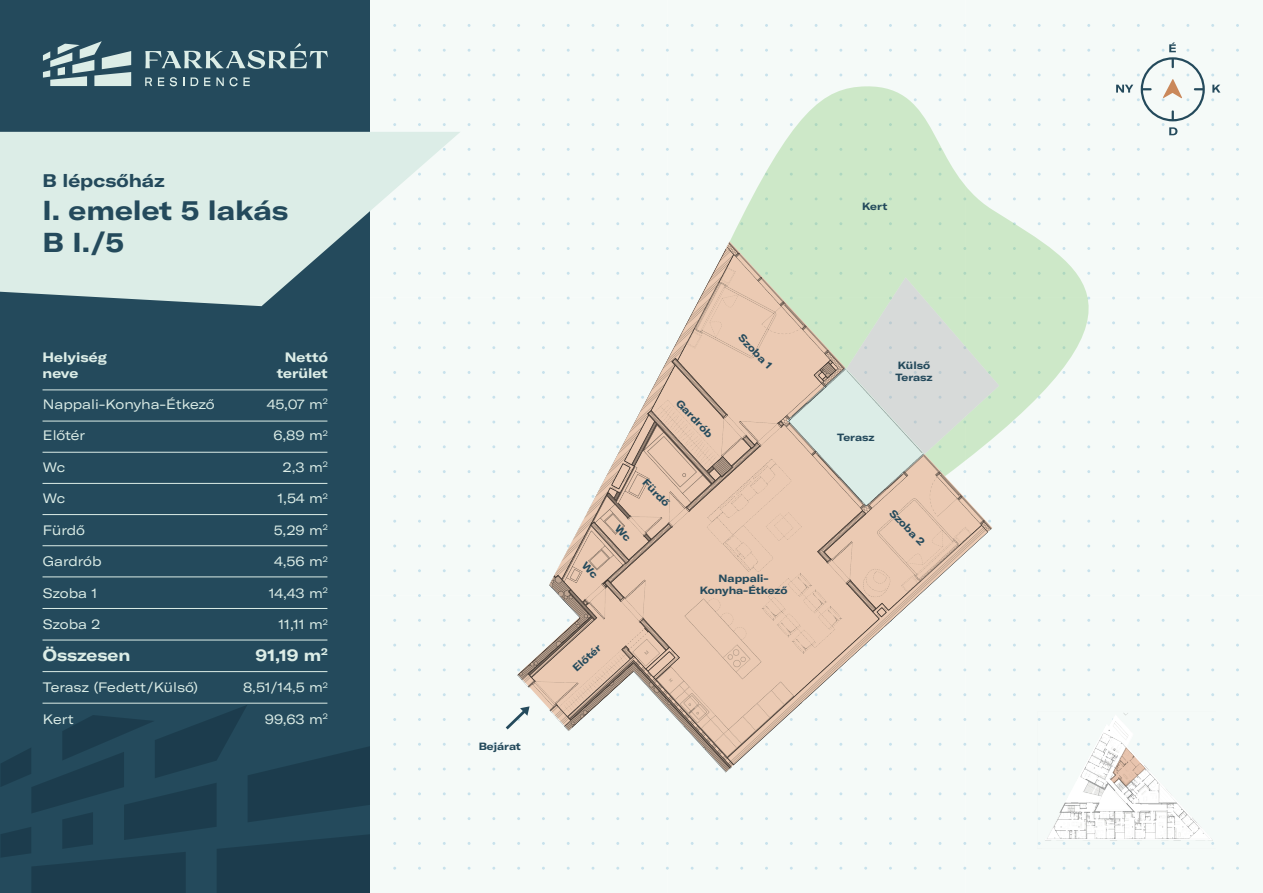
<style>
.page{position:relative;width:1263px;height:893px;background:#fff}
.page>*{position:absolute;margin:0;border:0;box-sizing:border-box;transform-origin:0 0}
.t1{font:700 expanded 27px/32.4px "GT America";color:#244a5c}
.t2{font:700 expanded 18px "GT America";color:#244a5c}
.t3{font:700 expanded 16.5px "GT America";color:#dcede7}
.t4{font:expanded 13.5px "GT America";color:#dcede7}
.t5{font:700 expanded 13.5px/16.2px "GT America";color:#dcede7}
.t6{font:700 expanded 10.35px/12.5px "GT America";color:#244a5c;text-align:center}
</style>
<div class="page">
<div style="left:0;top:0;width:370px;height:893px;background:#244a5c"></div>
<svg style="left:1px;top:705px;width:369px;height:188px"></svg>
<svg style="left:145px;top:43px;width:183px;height:26px"></svg>
<svg style="left:43px;top:41px;width:88px;height:45px"></svg>
<svg style="left:158px;top:77px;width:6px;height:9px"></svg>
<svg style="left:170px;top:77px;width:7px;height:9px"></svg>
<svg style="left:191px;top:77px;width:7px;height:9px"></svg>
<svg style="left:204px;top:77px;width:6px;height:9px"></svg>
<svg style="left:216px;top:77px;width:34px;height:9px"></svg>
<svg style="left:145px;top:77px;width:7px;height:9px"></svg>
<svg style="left:1169px;top:43px;width:7px;height:6px"></svg>
<svg style="left:1169px;top:127px;width:8px;height:8px"></svg>
<svg style="left:1112px;top:49px;width:93px;height:77px"></svg>
<svg style="left:1211px;top:85px;width:9px;height:16px"></svg>
<svg style="left:1163px;top:74px;width:26px;height:27px"></svg>
<hr style="left:43px;top:389px;width:284px;height:1px;background:#dcede7">
<hr style="left:43px;top:421px;width:284px;height:1px;background:#dcede7">
<hr style="left:43px;top:452px;width:284px;height:1px;background:#dcede7">
<hr style="left:43px;top:483px;width:284px;height:1px;background:#dcede7">
<hr style="left:43px;top:514px;width:284px;height:1px;background:#dcede7">
<hr style="left:43px;top:545px;width:284px;height:1px;background:#dcede7">
<hr style="left:43px;top:576px;width:284px;height:1px;background:#dcede7">
<hr style="left:43px;top:608px;width:284px;height:1px;background:#dcede7">
<hr style="left:43px;top:640px;width:284px;height:1px;background:#dcede7">
<hr style="left:43px;top:671px;width:284px;height:1px;background:#dcede7">
<hr style="left:43px;top:703px;width:284px;height:1px;background:#dcede7">
<svg style="left:0;top:132px;width:460px;height:174px;fill:#dcede7"></svg>
<svg style="left:730px;top:86px;width:360px;height:388px;fill:#cde8c8"></svg>
<svg style="left:992px;top:272px;width:7px;height:182px"></svg>
<div style="left:1038px;top:711px;width:178px;height:138px;background:#f5faf8"></div>
<svg style="left:1038px;top:714px;width:175px;height:131px"></svg>
<svg style="left:518px;top:241px;width:474px;height:531px"></svg>
<svg style="left:787px;top:368px;width:137px;height:138px;background:#dad9ce"></svg>
<svg style="left:506px;top:706px;width:23px;height:23px"></svg>
<svg style="left:581px;top:561px;width:16px;height:18px"></svg>
<svg style="left:614px;top:520px;width:16px;height:27px"></svg>
<h2 class="t2" style="left:43px;top:170px;width:124px">B lépcsőház</h2>
<h1 class="t1" style="left:43px;top:194px;width:247px">I. emelet 5 lakás<br>B I./5</h1>
<p class="t5" style="left:43px;top:349px;width:66px">Helyiség neve</p>
<p class="t5" style="left:277px;top:349px;width:53px;text-align:right">Nettó terület</p>
<p class="t4" style="left:43px;top:396px;width:173px">Nappali-Konyha-Étkező</p>
<p class="t4" style="left:267px;top:396px;width:63px">45,07 m<sup>2</sup></p>
<p class="t4" style="left:43px;top:427px;width:44px">Előtér</p>
<p class="t4" style="left:274px;top:427px;width:56px">6,89 m<sup>2</sup></p>
<p class="t4" style="left:43px;top:459px;width:24px">Wc</p>
<p class="t4" style="left:283px;top:459px;width:47px">2,3 m<sup>2</sup></p>
<p class="t4" style="left:43px;top:490px;width:24px">Wc</p>
<p class="t4" style="left:277px;top:490px;width:52px">1,54 m<sup>2</sup></p>
<p class="t4" style="left:43px;top:522px;width:44px">Fürdő</p>
<p class="t4" style="left:274px;top:522px;width:56px">5,29 m<sup>2</sup></p>
<p class="t4" style="left:43px;top:553px;width:60px">Gardrób</p>
<p class="t4" style="left:274px;top:553px;width:55px">4,56 m<sup>2</sup></p>
<p class="t4" style="left:43px;top:585px;width:56px">Szoba 1</p>
<p class="t4" style="left:269px;top:585px;width:61px">14,43 m<sup>2</sup></p>
<p class="t4" style="left:43px;top:616px;width:59px">Szoba 2</p>
<p class="t4" style="left:278px;top:616px;width:51px">11,11 m<sup>2</sup></p>
<p class="t3" style="left:43px;top:644px;width:89px">Összesen</p>
<p class="t3" style="left:256px;top:644px;width:74px">91,19 m<sup>2</sup></p>
<p class="t4" style="left:43px;top:679px;width:157px">Terasz (Fedett/Külső)</p>
<p class="t4" style="left:243px;top:679px;width:86px">8,51/14,5 m<sup>2</sup></p>
<p class="t4" style="left:43px;top:711px;width:32px">Kert</p>
<p class="t4" style="left:265px;top:711px;width:65px">99,63 m<sup>2</sup></p>
<p class="t6" style="left:479px;top:739px;width:44px">Bejárat</p>
<p class="t6" style="left:570px;top:665px;width:36px;rotate:-43deg">Előtér</p>
<p class="t6" style="left:683px;top:397px;width:49px;rotate:46deg">Gardrób</p>
<p class="t6" style="left:649px;top:476px;width:35px;rotate:46deg">Fürdő</p>
<p class="t6" style="left:745px;top:331px;width:45px;rotate:46deg">Szoba 1</p>
<p class="t6" style="left:700px;top:571px;width:89px">Nappali-<br>Konyha-Étkező</p>
<p class="t6" style="left:862px;top:200px;width:27px">Kert</p>
<p class="t6" style="left:837px;top:431px;width:39px">Terasz</p>
<p class="t6" style="left:895px;top:359px;width:39px;text-align:left">Külső<br>Terasz</p>
<p class="t6" style="left:896px;top:507px;width:47px;rotate:46deg">Szoba 2</p>
</div>
